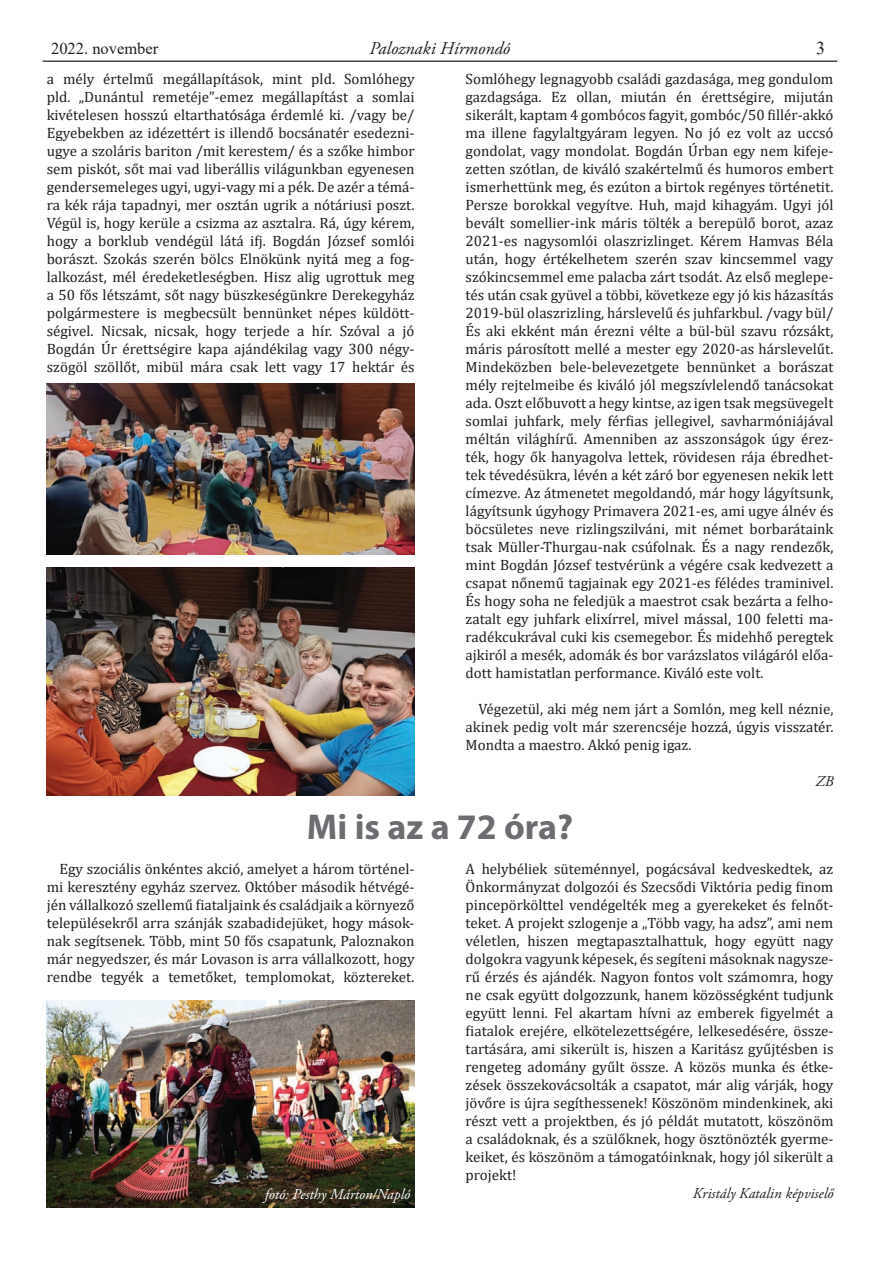
<style>
.page{position:relative;width:893px;height:1263px;background:#fff}
.page>*{position:absolute;margin:0;border:0;box-sizing:border-box;transform-origin:0 0}
.t1{font:700 36px "Myriad Pro";color:#6c6d70}
.t2{font:italic 18px "Adobe Garamond Pro";color:#231f20}
.t3{font:18px "Times New Roman";color:#231f20}
.t4{font:16.5px "Times New Roman";color:#231f20}
.t5{font:15px/18px "Cambria";color:#231f20;text-align:justify}
.t6{font:italic 15px "Adobe Garamond Pro";color:#231f20}
.t7{font:italic 15px "Adobe Garamond Pro";color:#fff}
</style>
<div class="page">
<hr style="left:43px;top:60px;width:794px;height:2px;background:#454647">
<img style="left:47px;top:383px;width:368px;height:171px">
<img style="left:47px;top:567px;width:368px;height:228px">
<img style="left:47px;top:1001px;width:368px;height:207px">
<p class="t4" style="left:51px;top:37px;width:109px">2022. november</p>
<p class="t2" style="left:370px;top:37px;width:142px">Paloznaki Hírmondó</p>
<p class="t3" style="left:816px;top:35px;width:10px">3</p>
<p class="t5" style="left:47px;top:70px;width:369px">a mély értelmű megállapítások, mint pld. Somlóhegy pld. „Dunántul remetéje”-emez megállapítást a somlai kivételesen hosszú eltarthatósága érdemlé ki. /vagy be/ Egyebekben az idézettért is illendő bocsánatér esedezni&shy;ugye a szoláris bariton /mit kerestem/ és a szőke himbor sem piskót, sőt mai vad liberállis világunkban egyenesen gendersemeleges ugyi, ugyi-vagy mi a pék. De azér a témá&shy;ra kék rája tapadnyi, mer osztán ugrik a nótáriusi poszt.<br>Végül is, hogy kerüle a csizma az asztalra. Rá, úgy kérem, hogy a borklub vendégül látá ifj. Bogdán József somlói borászt. Szokás szerén bölcs Elnökünk nyitá meg a fog&shy;lalkozást, mél éredeketleségben. Hisz alig ugrottuk meg a 50 fős létszámt, sőt nagy büszkeségünkre Derekegyház polgármestere is megbecsült bennünket népes küldött&shy;ségivel. Nicsak, nicsak, hogy terjede a hír. Szóval a jó Bogdán Úr érettségire kapa ajándékilag vagy 300 négy&shy;szögöl szöllőt, mibül mára csak lett vagy 17 hektár és</p>
<p class="t5" style="left:466px;top:70px;width:369px">Somlóhegy legnagyobb családi gazdasága, meg gondulom gazdagsága. Ez ollan, miután én érettségire, mijután sikerált, kaptam 4 gombócos fagyit, gombóc/50 fillér-akkó ma illene fagylaltgyáram legyen. No jó ez volt az uccsó gondolat, vagy mondolat. Bogdán Úrban egy nem kifeje&shy;zetten szótlan, de kiváló szakértelmű és humoros embert ismerhettünk meg, és ezúton a birtok regényes történetit.<br>Persze borokkal vegyítve. Huh, majd kihagyám. Ugyi jól bevált somellier-ink máris tölték a berepülő borot, azaz 2021-es nagysomlói olaszrizlinget. Kérem Hamvas Béla után, hogy értékelhetem szerén szav kincsemmel vagy szókincsemmel eme palacba zárt tsodát. Az első meglepe&shy;tés után csak gyüvel a többi, következe egy jó kis házasítás 2019-bül olaszrizling, hárslevelű és juhfarkbul. /vagy bül/ És aki ekként mán érezni vélte a bül-bül szavu rózsákt, máris párosított mellé a mester egy 2020-as hárslevelűt.<br>Mindeközben bele-belevezetgete bennünket a borászat mély rejtelmeibe és kiváló jól megszívlelendő tanácsokat ada. Oszt előbuvott a hegy kintse, az igen tsak megsüvegelt somlai juhfark, mely férfias jellegivel, savharmóniájával méltán világhírű. Amenniben az asszonságok úgy érez&shy;ték, hogy ők hanyagolva lettek, rövidesen rája ébredhet&shy;tek tévedésükra, lévén a két záró bor egyenesen nekik lett címezve. Az átmenetet megoldandó, már hogy lágyítsunk, lágyítsunk úgyhogy Primavera 2021-es, ami ugye álnév és böcsületes neve rizlingszilváni, mit német borbarátaink tsak Müller-Thurgau-nak csúfolnak. És a nagy rendezők, mint Bogdán József testvérünk a végére csak kedvezett a csapat nőnemű tagjainak egy 2021-es félédes traminivel.<br>És hogy soha ne feledjük a maestrot csak bezárta a felho&shy;zatalt egy juhfark elixírrel, mivel mással, 100 feletti ma&shy;radékcukrával cuki kis csemegebor. És midehhő peregtek ajkiról a mesék, adomák és bor varázslatos világáról előa&shy;dott hamistatlan performance. Kiváló este volt.</p>
<p class="t5" style="left:466px;top:700px;width:369px;text-indent:13px">Végezetül, aki még nem járt a Somlón, meg kell néznie, akinek pedig volt már szerencséje hozzá, úgyis visszatér.<br>Mondta a maestro. Akkó penig igaz.</p>
<p class="t6" style="left:816px;top:772px;width:19px">ZB</p>
<h1 class="t1" style="left:307px;top:804px;width:268px">Mi is az a 72 óra?</h1>
<p class="t5" style="left:47px;top:860px;width:369px;text-indent:13px">Egy szociális önkéntes akció, amelyet a három történel&shy;mi keresztény egyház szervez. Október második hétvégé&shy;jén vállalkozó szellemű fiataljaink és családjaik a környező településekről arra szánják szabadidejüket, hogy mások&shy;nak segítsenek. Több, mint 50 fős csapatunk, Paloznakon már negyedszer, és már Lovason is arra vállalkozott, hogy rendbe tegyék a temetőket, templomokat, köztereket.</p>
<p class="t5" style="left:466px;top:860px;width:369px">A helybéliek süteménnyel, pogácsával kedveskedtek, az Önkormányzat dolgozói és Szecsődi Viktória pedig finom pincepörkölttel vendégelték meg a gyerekeket és felnőt&shy;teket. A projekt szlogenje a „Több vagy, ha adsz”, ami nem véletlen, hiszen megtapasztalhattuk, hogy együtt nagy dolgokra vagyunk képesek, és segíteni másoknak nagysze&shy;rű érzés és ajándék. Nagyon fontos volt számomra, hogy ne csak együtt dolgozzunk, hanem közösségként tudjunk együtt lenni. Fel akartam hívni az emberek figyelmét a fiatalok erejére, elkötelezettségére, lelkesedésére, össze&shy;tartására, ami sikerült is, hiszen a Karitász gyűjtésben is rengeteg adomány gyűlt össze. A közös munka és étke&shy;zések összekovácsolták a csapatot, már alig várják, hogy jövőre is újra segíthessenek! Köszönöm mindenkinek, aki részt vett a projektben, és jó példát mutatott, köszönöm a családoknak, és a szülőknek, hogy ösztönözték gyerme&shy;keiket, és köszönöm a támogatóinknak, hogy jól sikerült a projekt!</p>
<p class="t7" style="left:265px;top:1186px;width:147px">fotó: Pesthy Márton/Napló</p>
<p class="t6" style="left:693px;top:1184px;width:142px">Kristály Katalin képviselő</p>
</div>
